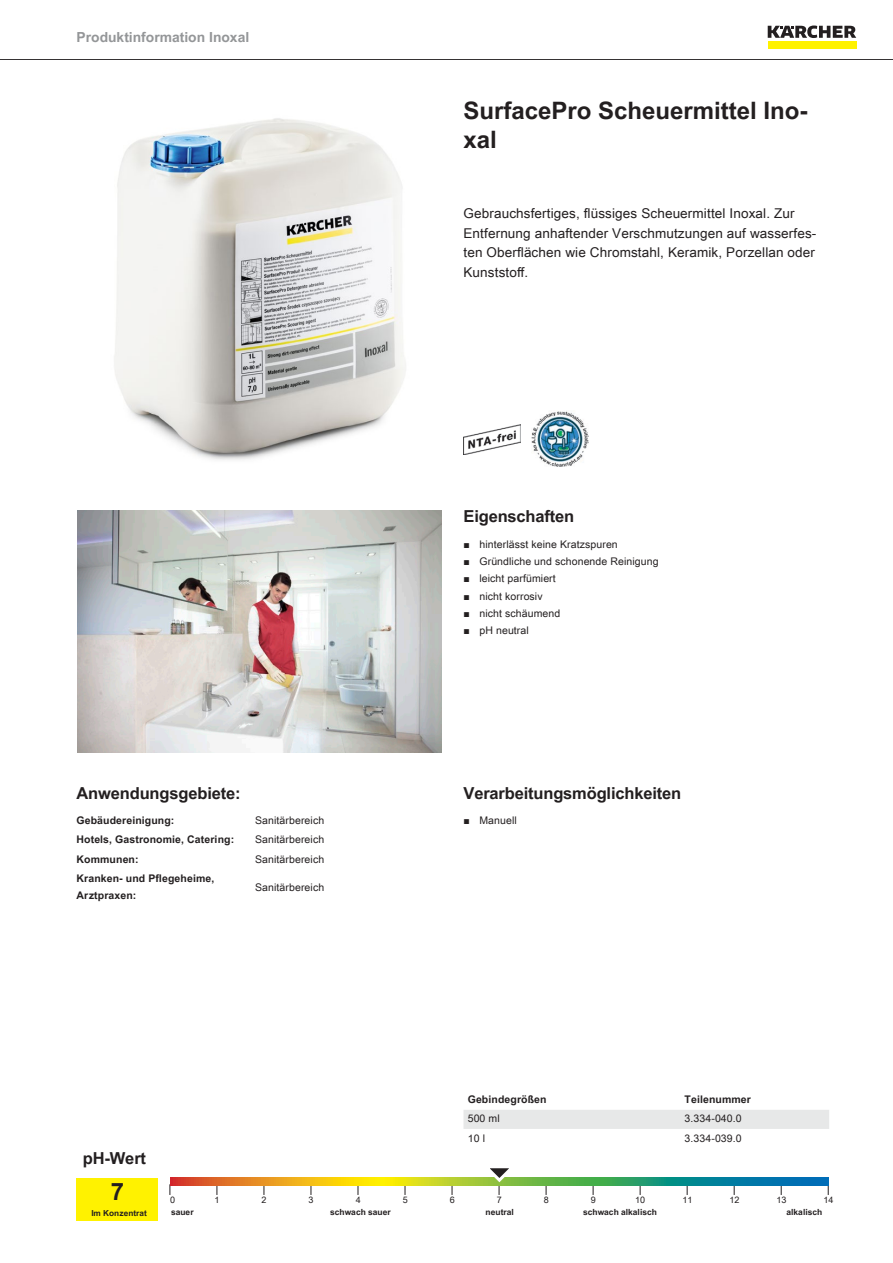
<style>
.page{position:relative;width:893px;height:1263px;background:#fff}
.page>*{position:absolute;margin:0;border:0;box-sizing:border-box;transform-origin:0 0}
.t1{font:700 24px/28.8px "Arial Unicode MS";color:#231f20}
.t2{font:700 16.5px "Arial Unicode MS";letter-spacing:-.01em;color:#231f20}
.t3{font:700 13.8px "Arial Unicode MS";color:#949698}
.t4{font:13.5px/19.5px "Arial Unicode MS";letter-spacing:.01em;color:#231f20}
.t5{font:10.5px "Arial Unicode MS";letter-spacing:.01em;color:#231f20}
.t6{font:700 10.5px/17.2px "Arial Unicode MS";letter-spacing:.01em;color:#231f20}
.t7{font:9px "Arial Unicode MS";color:#231f20}
.t8{font:700 8.4px "Arial Unicode MS";color:#231f20}
.t9{font:700 8.25px "Arial Unicode MS";color:#231f20}
.s1{font-family:"Arial"}
</style>
<div class="page">
<hr style="left:0;top:59px;width:893px;height:1px;background:#231f20">
<div style="left:768px;top:42px;width:88px;height:7px;background:#fff200"></div>
<svg style="left:768px;top:26px;width:88px;height:12px"></svg>
<img style="left:114px;top:118px;width:292px;height:342px">
<img style="left:463px;top:424px;width:57px;height:30px">
<img style="left:531px;top:411px;width:57px;height:56px">
<img style="left:78px;top:510px;width:363px;height:243px">
<div style="left:77px;top:1178px;width:81px;height:42px;background:#fff200"></div>
<svg style="left:170px;top:1178px;width:658px;height:8px;background:#82a04c"></svg>
<svg style="left:482px;top:1168px;width:38px;height:27px"></svg>
<div style="left:463px;top:1110px;width:366px;height:19px;background:#e7e8e8"></div>
<h3 class="t3" style="left:77px;top:27px;width:174px">Produktinformation Inoxal</h3>
<h2 class="t2" style="left:77px;top:780px;width:166px">Anwendungsgebiete:</h2>
<p class="t6" style="left:77px;top:812px;width:99px">Gebäudereinigung:</p>
<p class="t5" style="left:255px;top:812px;width:71px">Sanitärbereich</p>
<p class="t6" style="left:77px;top:831px;width:159px">Hotels, Gastronomie, Catering:</p>
<p class="t5" style="left:255px;top:832px;width:71px">Sanitärbereich</p>
<p class="t6" style="left:77px;top:851px;width:64px">Kommunen:</p>
<p class="t5" style="left:255px;top:851px;width:71px">Sanitärbereich</p>
<p class="t6" style="left:77px;top:870px;width:139px">Kranken- und Pflegeheime,<br>Arztpraxen:</p>
<p class="t5" style="left:255px;top:879px;width:71px">Sanitärbereich</p>
<h1 class="t1" style="left:463px;top:97px;width:346px">SurfacePro Scheuermittel Ino&shy;xal</h1>
<p class="t4" style="left:463px;top:203px;width:354px">Gebrauchsfertiges, flüssiges Scheuermittel Inoxal. Zur Entfernung anhaftender Verschmutzungen auf wasserfes&shy;ten Oberflächen wie Chromstahl, Keramik, Porzellan oder Kunststoff.</p>
<h2 class="t2" style="left:463px;top:504px;width:112px">Eigenschaften</h2>
<p class="t5" style="left:463px;top:536px;width:156px"><span class="s1">■</span> hinterlässt keine Kratzspuren</p>
<p class="t5" style="left:463px;top:554px;width:197px"><span class="s1">■</span> Gründliche und schonende Reinigung</p>
<p class="t5" style="left:463px;top:571px;width:94px"><span class="s1">■</span> leicht parfümiert</p>
<p class="t5" style="left:463px;top:588px;width:81px"><span class="s1">■</span> nicht korrosiv</p>
<p class="t5" style="left:463px;top:605px;width:98px"><span class="s1">■</span> nicht schäumend</p>
<p class="t5" style="left:463px;top:623px;width:67px"><span class="s1">■</span> pH neutral</p>
<h2 class="t2" style="left:463px;top:780px;width:219px">Verarbeitungsmöglichkeiten</h2>
<p class="t5" style="left:463px;top:813px;width:55px"><span class="s1">■</span> Manuell</p>
<p class="t6" style="left:468px;top:1091px;width:80px">Gebindegrößen</p>
<p class="t6" style="left:685px;top:1091px;width:68px">Teilenummer</p>
<p class="t5" style="left:468px;top:1111px;width:34px">500 ml</p>
<p class="t5" style="left:685px;top:1111px;width:59px">3.334-040.0</p>
<p class="t5" style="left:468px;top:1130px;width:19px">10 l</p>
<p class="t5" style="left:685px;top:1130px;width:59px">3.334-039.0</p>
<h2 class="t2" style="left:83px;top:1146px;width:65px">pH-Wert</h2>
<h1 class="t1" style="left:111px;top:1178px;width:15px">7</h1>
<p class="t7" style="left:170px;top:1193px;width:7px">0</p>
<p class="t7" style="left:215px;top:1193px;width:7px">1</p>
<p class="t7" style="left:262px;top:1193px;width:7px">2</p>
<p class="t7" style="left:309px;top:1193px;width:7px">3</p>
<p class="t7" style="left:356px;top:1193px;width:7px">4</p>
<p class="t7" style="left:403px;top:1193px;width:7px">5</p>
<p class="t7" style="left:450px;top:1193px;width:7px">6</p>
<p class="t7" style="left:497px;top:1193px;width:7px">7</p>
<p class="t7" style="left:544px;top:1193px;width:7px">8</p>
<p class="t7" style="left:591px;top:1193px;width:7px">9</p>
<p class="t7" style="left:635px;top:1193px;width:12px">10</p>
<p class="t7" style="left:682px;top:1193px;width:12px">11</p>
<p class="t7" style="left:729px;top:1193px;width:12px">12</p>
<p class="t7" style="left:776px;top:1193px;width:12px">13</p>
<p class="t7" style="left:823px;top:1193px;width:12px">14</p>
<p class="t9" style="left:91px;top:1207px;width:57px">Im Konzentrat</p>
<p class="t8" style="left:171px;top:1206px;width:24px">sauer</p>
<p class="t8" style="left:330px;top:1206px;width:62px">schwach sauer</p>
<p class="t8" style="left:486px;top:1206px;width:30px">neutral</p>
<p class="t8" style="left:583px;top:1206px;width:75px">schwach alkalisch</p>
<p class="t8" style="left:786px;top:1206px;width:37px">alkalisch</p>
</div>
